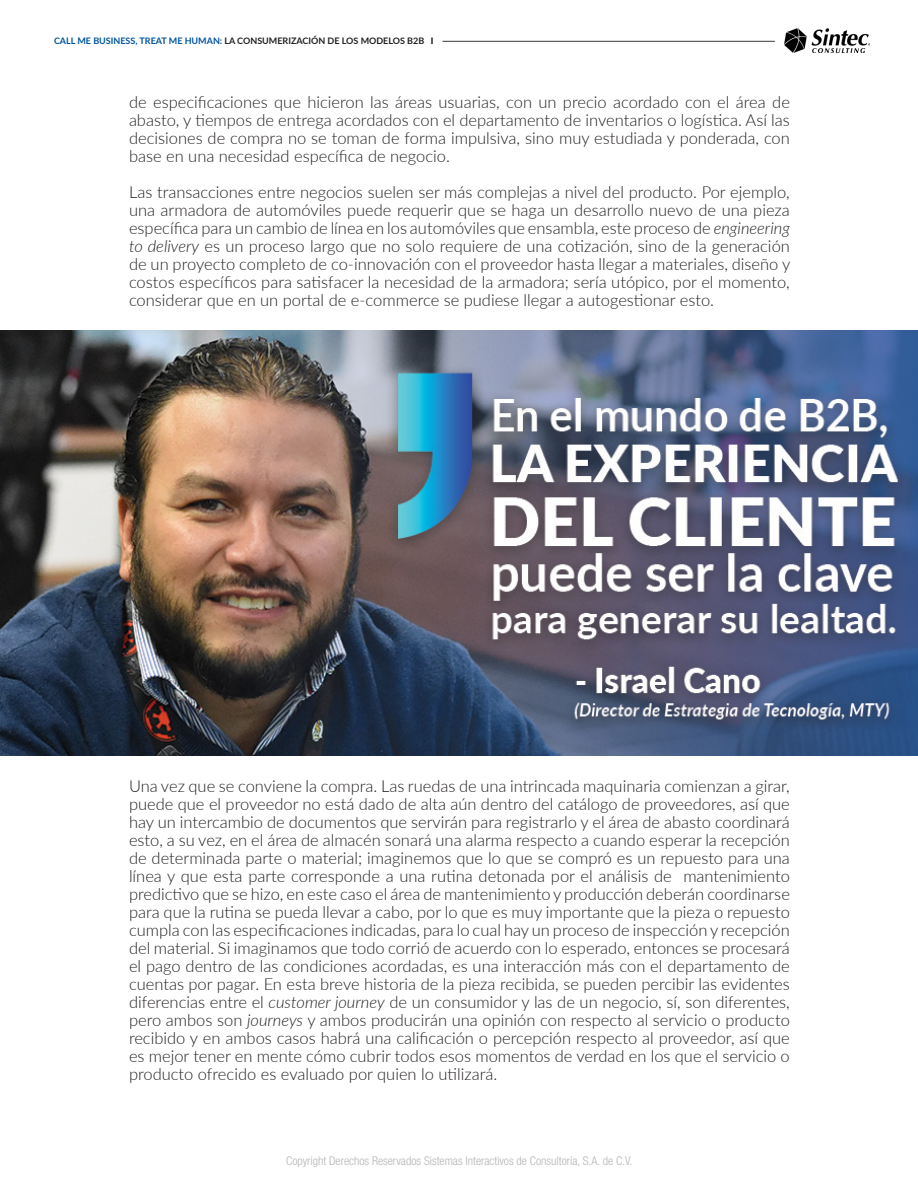
<style>
.page{position:relative;width:918px;height:1188px;background:#fff}
.page>*{position:absolute;margin:0;border:0;box-sizing:border-box;transform-origin:0 0}
.t1{font:300 16.5px/18px "Lato";color:#231f20;text-align:justify}
.t2{font:300 condensed 12px "Helvetica Neue LT Std";color:#b2b4b3}
.t3{font:700 9px "Lato";color:#231f20}
.s1{color:#00549e}
.s2{color:#000}
.s3{font-style:italic}
</style>
<div class="page">
<img style="left:784px;top:28px;width:86px;height:24px">
<hr style="left:442px;top:41px;width:333px;height:1px;background:#3a3838">
<img style="left:0;top:330px;width:918px;height:426px">
<p class="t3" style="left:54px;top:34px;width:381px"><span class="s1">CALL ME BUSINESS, TREAT ME HUMAN:</span> LA CONSUMERIZACIÓN DE LOS MODELOS B2B <span class="s2">I</span></p>
<p class="t1" style="left:129px;top:92px;width:662px">de especificaciones que hicieron las áreas usuarias, con un precio acordado con el área de abasto, y tiempos de entrega acordados con el departamento de inventarios o logística. Así las decisiones de compra no se toman de forma impulsiva, sino muy estudiada y ponderada, con base en una necesidad específica de negocio.</p>
<p class="t1" style="left:129px;top:182px;width:663px">Las transacciones entre negocios suelen ser más complejas a nivel del producto. Por ejemplo, una armadora de automóviles puede requerir que se haga un desarrollo nuevo de una pieza específica para un cambio de línea en los automóviles que ensambla, este proceso de <span class="s3">engineering to delivery</span> es un proceso largo que no solo requiere de una cotización, sino de la generación de un proyecto completo de co-innovación con el proveedor hasta llegar a materiales, diseño y costos específicos para satisfacer la necesidad de la armadora; sería utópico, por el momento, considerar que en un portal de e-commerce se pudiese llegar a autogestionar esto.</p>
<p class="t1" style="left:129px;top:776px;width:662px">Una vez que se conviene la compra. Las ruedas de una intrincada maquinaria comienzan a girar, puede que el proveedor no está dado de alta aún dentro del catálogo de proveedores, así que hay un intercambio de documentos que servirán para registrarlo y el área de abasto coordinará esto, a su vez, en el área de almacén sonará una alarma respecto a cuando esperar la recepción de determinada parte o material; imaginemos que lo que se compró es un repuesto para una línea y que esta parte corresponde a una rutina detonada por el análisis de mantenimiento predictivo que se hizo, en este caso el área de mantenimiento y producción deberán coordinarse para que la rutina se pueda llevar a cabo, por lo que es muy importante que la pieza o repuesto cumpla con las especificaciones indicadas, para lo cual hay un proceso de inspección y recepción del material. Si imaginamos que todo corrió de acuerdo con lo esperado, entonces se procesará el pago dentro de las condiciones acordadas, es una interacción más con el departamento de cuentas por pagar. En esta breve historia de la pieza recibida, se pueden percibir las evidentes diferencias entre el <span class="s3">customer journey</span> de un consumidor y las de un negocio, sí, son diferentes, pero ambos son <span class="s3">journeys</span> y ambos producirán una opinión con respecto al servicio o producto recibido y en ambos casos habrá una calificación o percepción respecto al proveedor, así que es mejor tener en mente cómo cubrir todos esos momentos de verdad en los que el servicio o producto ofrecido es evaluado por quien lo utilizará.</p>
<p class="t2" style="left:286px;top:1154px;width:348px">Copyright Derechos Reservados Sistemas Interactivos de Consultoría, S.A. de C.V.</p>
</div>
